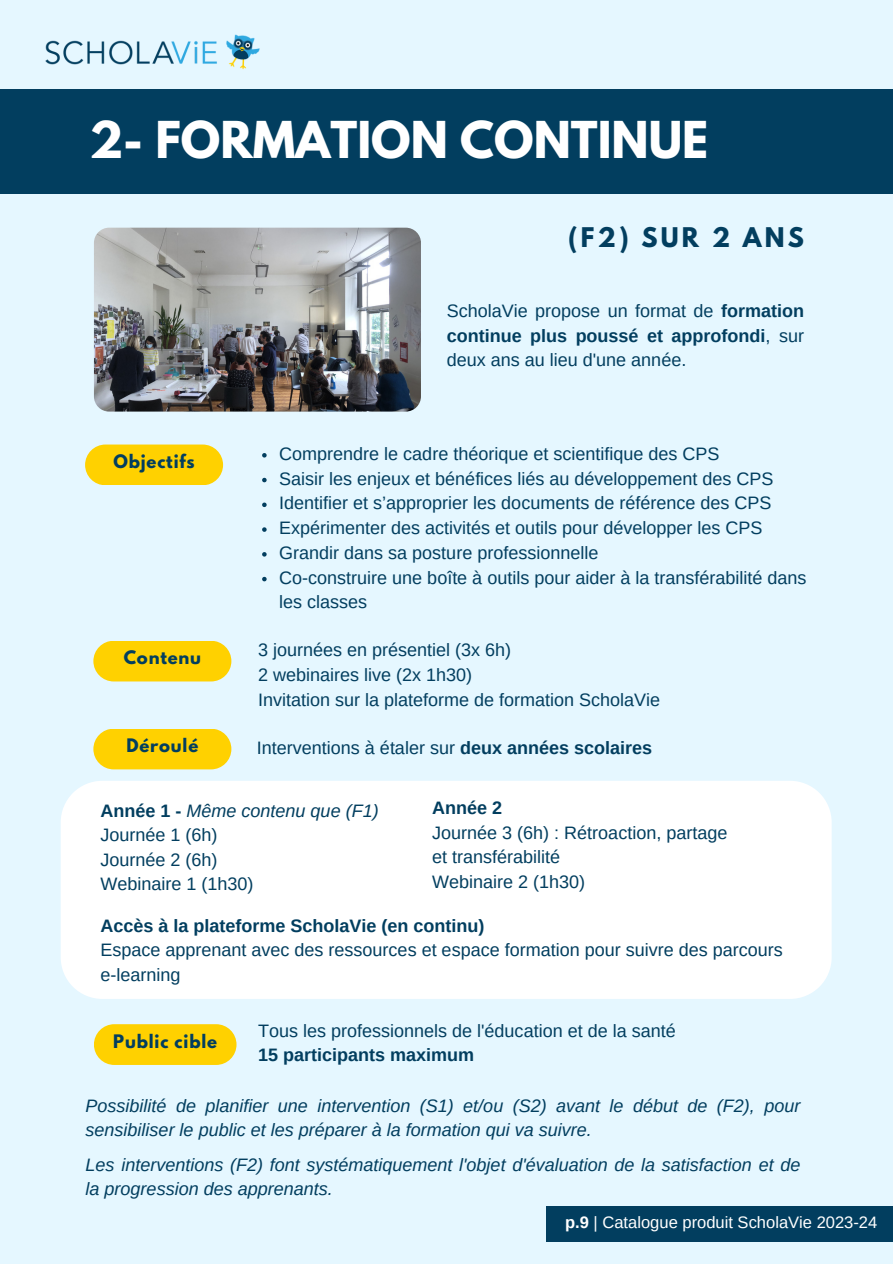
<style>
.page{position:relative;width:893px;height:1264px;background:#fff}
.page>*{position:absolute;margin:0;border:0;box-sizing:border-box;transform-origin:0 0}
.t1{font:700 45px "League Spartan";color:#fff}
.t2{font:700 24px "League Spartan";letter-spacing:.13em;color:#023e5f}
.t3{font:18px/24.8px "Arimo";color:#023e5f}
.t4{font:italic 18px/24.5px "Arimo";color:#023e5f}
.t5{font:700 18px "Arimo";color:#023e5f}
.t6{font:16.5px "Arimo";color:#fff}
.t7{font:700 16.5px "League Spartan";letter-spacing:.05em;color:#023e5f}
.s1{font-weight:700}
.s2{font-style:italic}
</style>
<div class="page">
<div style="left:0;top:0;width:892px;height:1263px;background:#e5f7ff"></div>
<div style="left:546px;top:1206px;width:346px;height:35px;background:#023e5f"></div>
<div style="left:0;top:89px;width:892px;height:105px;background:#023e5f"></div>
<img style="left:45px;top:34px;width:215px;height:36px">
<div style="left:93px;top:640px;width:138px;height:41px;background:#ffd100;border-radius:20px"></div>
<img style="left:94px;top:228px;width:327px;height:183px;border-radius:15px">
<div style="left:61px;top:781px;width:770px;height:217px;background:#fff"></div>
<div style="left:93px;top:728px;width:138px;height:41px;background:#ffd100;border-radius:20px"></div>
<div style="left:94px;top:1024px;width:142px;height:40px;background:#ffd100;border-radius:20px"></div>
<svg style="left:262px;top:453px;width:4px;height:4px"></svg>
<svg style="left:262px;top:478px;width:4px;height:4px"></svg>
<svg style="left:262px;top:502px;width:4px;height:5px"></svg>
<svg style="left:262px;top:527px;width:4px;height:5px"></svg>
<svg style="left:262px;top:552px;width:4px;height:4px"></svg>
<svg style="left:262px;top:577px;width:4px;height:4px"></svg>
<div style="left:85px;top:444px;width:138px;height:41px;background:#ffd100;border-radius:20px"></div>
<h1 class="t1" style="left:89px;top:118px;width:620px">2- FORMATION CONTINUE</h1>
<h2 class="t2" style="left:568px;top:225px;width:237px">(F2) SUR 2 ANS</h2>
<p class="t7" style="left:113px;top:453px;width:83px">Objectifs</p>
<p class="t7" style="left:124px;top:649px;width:79px">Contenu</p>
<p class="t7" style="left:126px;top:737px;width:73px">Déroulé</p>
<p class="t3" style="left:446px;top:298px;width:359px;text-align:justify">ScholaVie propose un format de <span class="s1">formation continue plus poussé et approfondi</span>, sur deux ans au lieu d'une année.</p>
<p class="t3" style="left:279px;top:441px;width:528px">Comprendre le cadre théorique et scientifique des CPS<br>Saisir les enjeux et bénéfices liés au développement des CPS Identifier et s’approprier les documents de référence des CPS Expérimenter des activités et outils pour développer les CPS Grandir dans sa posture professionnelle<br>Co-construire une boîte à outils pour aider à la transférabilité dans les classes</p>
<p class="t3" style="left:258px;top:637px;width:403px">3 journées en présentiel (3x 6h)<br>2 webinaires live (2x 1h30)<br>Invitation sur la plateforme de formation ScholaVie</p>
<p class="t3" style="left:257px;top:735px;width:397px">Interventions à étaler sur <span class="s1">deux années scolaires</span></p>
<p class="t5" style="left:432px;top:798px;width:72px">Année 2</p>
<p class="t3" style="left:432px;top:820px;width:297px;line-height:24.3px">Journée 3 (6h) : Rétroaction, partage et transférabilité<br>Webinaire 2 (1h30)</p>
<p class="t3" style="left:100px;top:798px;width:280px;line-height:24.3px"><span class="s1">Année 1 -</span> <span class="s2">Même contenu que (F1)<br></span>Journée 1 (6h)<br>Journée 2 (6h)<br>Webinaire 1 (1h30)</p>
<p class="t5" style="left:100px;top:915px;width:385px">Accès à la plateforme ScholaVie (en continu)</p>
<p class="t3" style="left:100px;top:937px;width:684px">Espace apprenant avec des ressources et espace formation pour suivre des parcours e-learning</p>
<p class="t7" style="left:113px;top:1032px;width:105px">Public cible</p>
<p class="t3" style="left:258px;top:1018px;width:419px">Tous les professionnels de l'éducation et de la santé</p>
<p class="t5" style="left:258px;top:1045px;width:217px">15 participants maximum</p>
<p class="t4" style="left:86px;top:1093px;width:716px">Possibilité de planifier une intervention (S1) et/ou (S2) avant le début de (F2), pour sensibiliser le public et les préparer à la formation qui va suivre.</p>
<p class="t4" style="left:86px;top:1152px;width:716px">Les interventions (F2) font systématiquement l'objet d'évaluation de la satisfaction et de la progression des apprenants.</p>
<p class="t6" style="left:565px;top:1213px;width:314px"><span class="s1">p.9</span> | Catalogue produit ScholaVie 2023-24</p>
</div>
